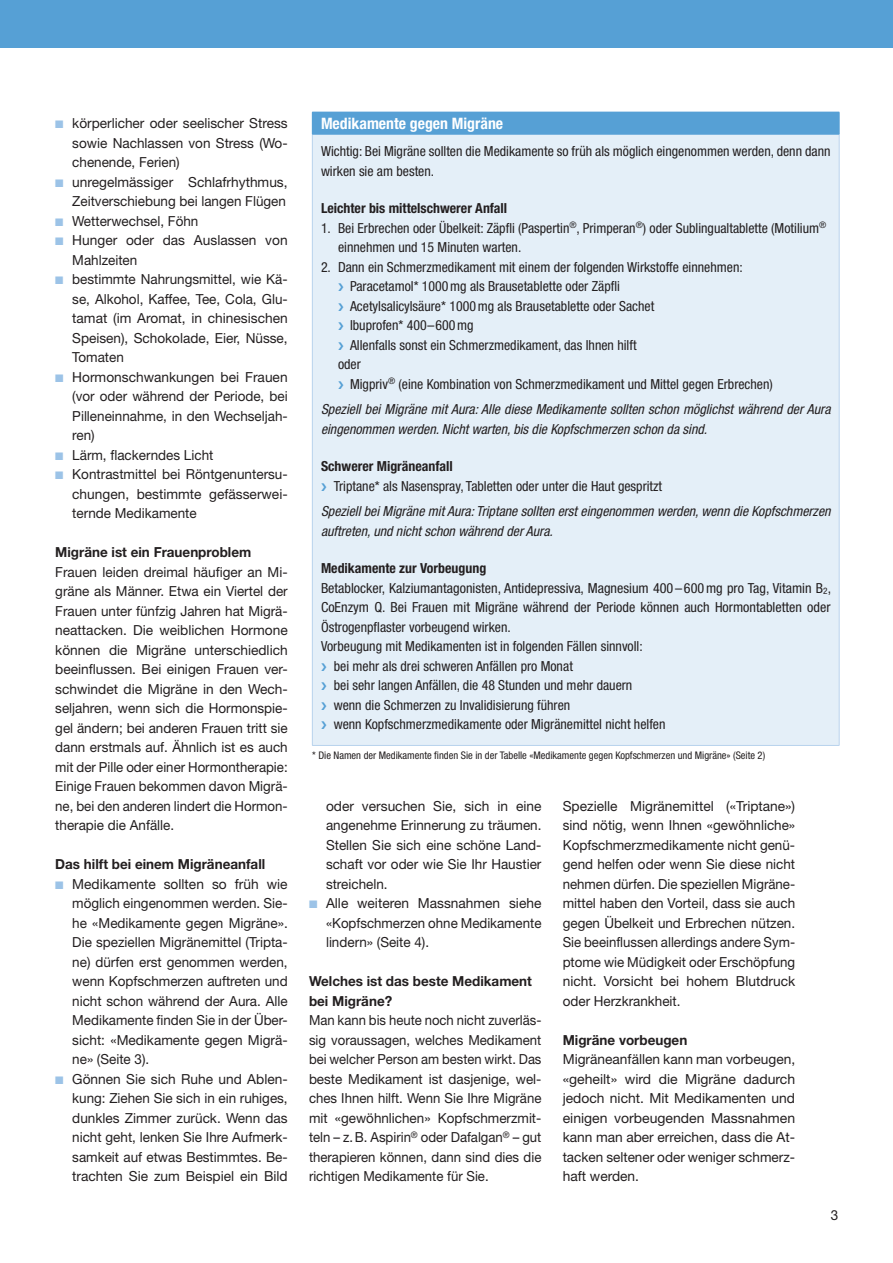
<style>
.page{position:relative;width:893px;height:1263px;background:#fff}
.page>*{position:absolute;margin:0;border:0;box-sizing:border-box;transform-origin:0 0}
.t1{font:700 condensed 15.75px "Helvetica Neue";color:#fff}
.t2{font:13.8px/19.5px "Helvetica Neue";color:#231f20;text-align:justify}
.t3{font:condensed 13.8px/19.5px "Helvetica Neue";color:#231f20}
.t4{font:13.8px/19.5px "Helvetica Neue";color:#231f20;text-align:justify;scale:.94 1}
.t5{font:italic condensed 13.8px/19.5px "Helvetica Neue";color:#231f20}
.t6{font:700 13.8px/19.5px "Helvetica Neue";color:#231f20}
.t7{font:700 condensed 13.8px "Helvetica Neue";color:#231f20}
.t8{font:condensed 10.5px "Helvetica Neue";color:#231f20}
.s1{color:#9cc3e7}
</style>
<div class="page">
<div style="left:312px;top:112px;width:527px;height:22px;background:#56a0d5"></div>
<div style="left:312px;top:134px;width:527px;height:611px;background:#e4eff8"></div>
<hr style="left:312px;top:134px;width:1px;height:611px;background:#b9d3ed">
<hr style="left:839px;top:134px;width:1px;height:611px;background:#b9d3ed">
<hr style="left:312px;top:745px;width:527px;height:1px;background:#b9d3ed">
<svg style="left:839px;top:112px;width:1px;height:22px"></svg>
<hr style="left:312px;top:134px;width:527px;height:1px;background:#56a0d5">
<div style="left:0;top:0;width:893px;height:47px;background:#56a0d5"></div>
<p class="t2" style="left:72px;top:113px;width:217px;text-indent:-17px"><span class="s1">■</span> körperlicher oder seelischer Stress sowie Nachlassen von Stress (Wo&shy;chenende, Ferien)</p>
<p class="t2" style="left:55px;top:172px;width:234px;text-align:right"><span class="s1">■</span> unregelmässiger Schlafrhythmus,<br>Zeitverschiebung bei langen Flügen</p>
<p class="t2" style="left:55px;top:211px;width:145px"><span class="s1">■</span> Wetterwechsel, Föhn</p>
<p class="t2" style="left:72px;top:230px;width:217px;text-indent:-17px"><span class="s1">■</span> Hunger oder das Auslassen von<br>Mahlzeiten</p>
<p class="t2" style="left:72px;top:269px;width:217px;text-indent:-17px"><span class="s1">■</span> bestimmte Nahrungsmittel, wie Kä&shy;se, Alkohol, Kaffee, Tee, Cola, Glu&shy;tamat (im Aromat, in chinesischen Speisen), Schokolade, Eier, Nüsse, Tomaten</p>
<p class="t2" style="left:72px;top:367px;width:217px;text-indent:-17px"><span class="s1">■</span> Hormonschwankungen bei Frauen (vor oder während der Periode, bei Pilleneinnahme, in den Wechseljah&shy;ren)</p>
<p class="t2" style="left:55px;top:445px;width:160px"><span class="s1">■</span> Lärm, flackerndes Licht</p>
<p class="t2" style="left:72px;top:464px;width:217px;text-indent:-17px"><span class="s1">■</span> Kontrastmittel bei Röntgenuntersu&shy;chungen, bestimmte gefässerwei&shy;ternde Medikamente</p>
<p class="t6" style="left:55px;top:542px;width:198px">Migräne ist ein Frauenproblem</p>
<p class="t2" style="left:55px;top:562px;width:234px">Frauen leiden dreimal häufiger an Mi&shy;gräne als Männer. Etwa ein Viertel der Frauen unter fünfzig Jahren hat Migrä&shy;neattacken. Die weiblichen Hormone können die Migräne unterschiedlich beeinflussen. Bei einigen Frauen ver&shy;schwindet die Migräne in den Wech&shy;seljahren, wenn sich die Hormonspie&shy;gel ändern; bei anderen Frauen tritt sie dann erstmals auf. Ähnlich ist es auch mit der Pille oder einer Hormontherapie:<br>Einige Frauen bekommen davon Migrä&shy;ne, bei den anderen lindert die Hormon&shy;therapie die Anfälle.</p>
<p class="t6" style="left:55px;top:854px;width:211px">Das hilft bei einem Migräneanfall</p>
<p class="t2" style="left:72px;top:874px;width:217px;text-indent:-17px"><span class="s1">■</span> Medikamente sollten so früh wie möglich eingenommen werden. Sie&shy;he «Medikamente gegen Migräne».<br>Die speziellen Migränemittel (Tripta&shy;ne) dürfen erst genommen werden, wenn Kopfschmerzen auftreten und nicht schon während der Aura. Alle Medikamente finden Sie in der Über&shy;sicht: «Medikamente gegen Migrä&shy;ne» (Seite 3).</p>
<p class="t2" style="left:72px;top:1069px;width:217px;text-indent:-17px"><span class="s1">■</span> Gönnen Sie sich Ruhe und Ablen&shy;kung: Ziehen Sie sich in ein ruhiges, dunkles Zimmer zurück. Wenn das nicht geht, lenken Sie Ihre Aufmerk&shy;samkeit auf etwas Bestimmtes. Be&shy;trachten Sie zum Beispiel ein Bild</p>
<p class="t1" style="left:321px;top:114px;width:184px">Medikamente gegen Migräne</p>
<p class="t3" style="left:321px;top:141px;width:511px">Wichtig: Bei Migräne sollten die Medikamente so früh als möglich eingenommen werden, denn dann wirken sie am besten.</p>
<p class="t7" style="left:321px;top:200px;width:188px">Leichter bis mittelschwerer Anfall</p>
<p class="t3" style="left:338px;top:218px;width:490px;text-indent:-17px">1. Bei Erbrechen oder Übelkeit: Zäpfli (Paspertin<sup>®</sup>, Primperan<sup>®</sup>) oder Sublingualtablette (Motilium<sup>® </sup>einnehmen und 15 Minuten warten.</p>
<p class="t3" style="left:321px;top:257px;width:423px">2. Dann ein Schmerzmedikament mit einem der folgenden Wirkstoffe einnehmen:</p>
<p class="t3" style="left:350px;top:276px;width:272px">Paracetamol* 1000mg als Brausetablette oder Zäpfli</p>
<p class="t3" style="left:350px;top:296px;width:306px">Acetylsalicylsäure* 1000mg als Brausetablette oder Sachet</p>
<p class="t3" style="left:350px;top:315px;width:125px">Ibuprofen* 400–600mg</p>
<p class="t3" style="left:350px;top:335px;width:288px">Allenfalls sonst ein Schmerzmedikament, das Ihnen hilft</p>
<p class="t3" style="left:338px;top:354px;width:24px">oder</p>
<p class="t3" style="left:350px;top:374px;width:424px">Migpriv<sup>®</sup> (eine Kombination von Schmerzmedikament und Mittel gegen Erbrechen)</p>
<p class="t5" style="left:321px;top:399px;width:511px">Speziell bei Migräne mit Aura: Alle diese Medikamente sollten schon möglichst während der Aura eingenommen werden. Nicht warten, bis die Kopfschmerzen schon da sind.</p>
<p class="t7" style="left:321px;top:458px;width:133px">Schwerer Migräneanfall</p>
<p class="t3" style="left:334px;top:476px;width:330px">Triptane* als Nasenspray, Tabletten oder unter die Haut gespritzt</p>
<p class="t5" style="left:321px;top:501px;width:511px">Speziell bei Migräne mit Aura: Triptane sollten erst eingenommen werden, wenn die Kopfschmerzen auftreten, und nicht schon während der Aura.</p>
<p class="t7" style="left:321px;top:560px;width:167px">Medikamente zur Vorbeugung</p>
<p class="t3" style="left:321px;top:578px;width:512px">Betablocker, Kalziumantagonisten, Antidepressiva, Magnesium 400–600mg pro Tag, Vitamin B<sub>2</sub>,</p>
<p class="t3" style="left:321px;top:597px;width:511px">CoEnzym Q. Bei Frauen mit Migräne während der Periode können auch Hormontabletten oder</p>
<p class="t3" style="left:321px;top:617px;width:191px">Östrogenpflaster vorbeugend wirken.</p>
<p class="t3" style="left:321px;top:636px;width:323px">Vorbeugung mit Medikamenten ist in folgenden Fällen sinnvoll:</p>
<p class="t3" style="left:334px;top:656px;width:241px">bei mehr als drei schweren Anfällen pro Monat</p>
<p class="t3" style="left:334px;top:675px;width:300px">bei sehr langen Anfällen, die 48 Stunden und mehr dauern</p>
<p class="t3" style="left:334px;top:695px;width:238px">wenn die Schmerzen zu Invalidisierung führen</p>
<p class="t3" style="left:334px;top:714px;width:333px">wenn Kopfschmerzmedikamente oder Migränemittel nicht helfen</p>
<p class="t8" style="left:312px;top:749px;width:454px">* Die Namen der Medikamente finden Sie in der Tabelle «Medikamente gegen Kopfschmerzen und Migräne» (Seite 2)</p>
<p class="t2" style="left:326px;top:796px;width:217px">oder versuchen Sie, sich in eine angenehme Erinnerung zu träumen.<br>Stellen Sie sich eine schöne Land&shy;schaft vor oder wie Sie Ihr Haustier streicheln.</p>
<p class="t2" style="left:326px;top:893px;width:217px;text-indent:-17px"><span class="s1">■</span> Alle weiteren Massnahmen siehe «Kopfschmerzen ohne Medikamente lindern» (Seite 4).</p>
<p class="t6" style="left:309px;top:971px;width:224px">Welches ist das beste Medikament bei Migräne?</p>
<p class="t4" style="left:309px;top:1010px;width:249px">Man kann bis heute noch nicht zuverläs&shy;sig voraussagen, welches Medikament bei welcher Person am besten wirkt. Das beste Medikament ist dasjenige, wel&shy;ches Ihnen hilft. Wenn Sie Ihre Migräne mit «gewöhnlichen» Kopfschmerzmit&shy;teln – z.B. Aspirin<sup>®</sup> oder Dafalgan<sup>®</sup> – gut therapieren können, dann sind dies die richtigen Medikamente für Sie.</p>
<p class="t2" style="left:563px;top:796px;width:234px">Spezielle Migränemittel («Triptane») sind nötig, wenn Ihnen «gewöhnliche» Kopfschmerzmedikamente nicht genü&shy;gend helfen oder wenn Sie diese nicht nehmen dürfen. Die speziellen Migräne&shy;mittel haben den Vorteil, dass sie auch gegen Übelkeit und Erbrechen nützen.<br>Sie beeinflussen allerdings andere Sym&shy;ptome wie Müdigkeit oder Erschöpfung nicht. Vorsicht bei hohem Blutdruck oder Herzkrankheit.</p>
<p class="t6" style="left:563px;top:1030px;width:126px">Migräne vorbeugen</p>
<p class="t2" style="left:563px;top:1049px;width:234px">Migräneanfällen kann man vorbeugen, «geheilt» wird die Migräne dadurch jedoch nicht. Mit Medikamenten und einigen vorbeugenden Massnahmen kann man aber erreichen, dass die At&shy;tacken seltener oder weniger schmerz&shy;haft werden.</p>
<p class="t2" style="left:831px;top:1205px;width:9px">3</p>
</div>
